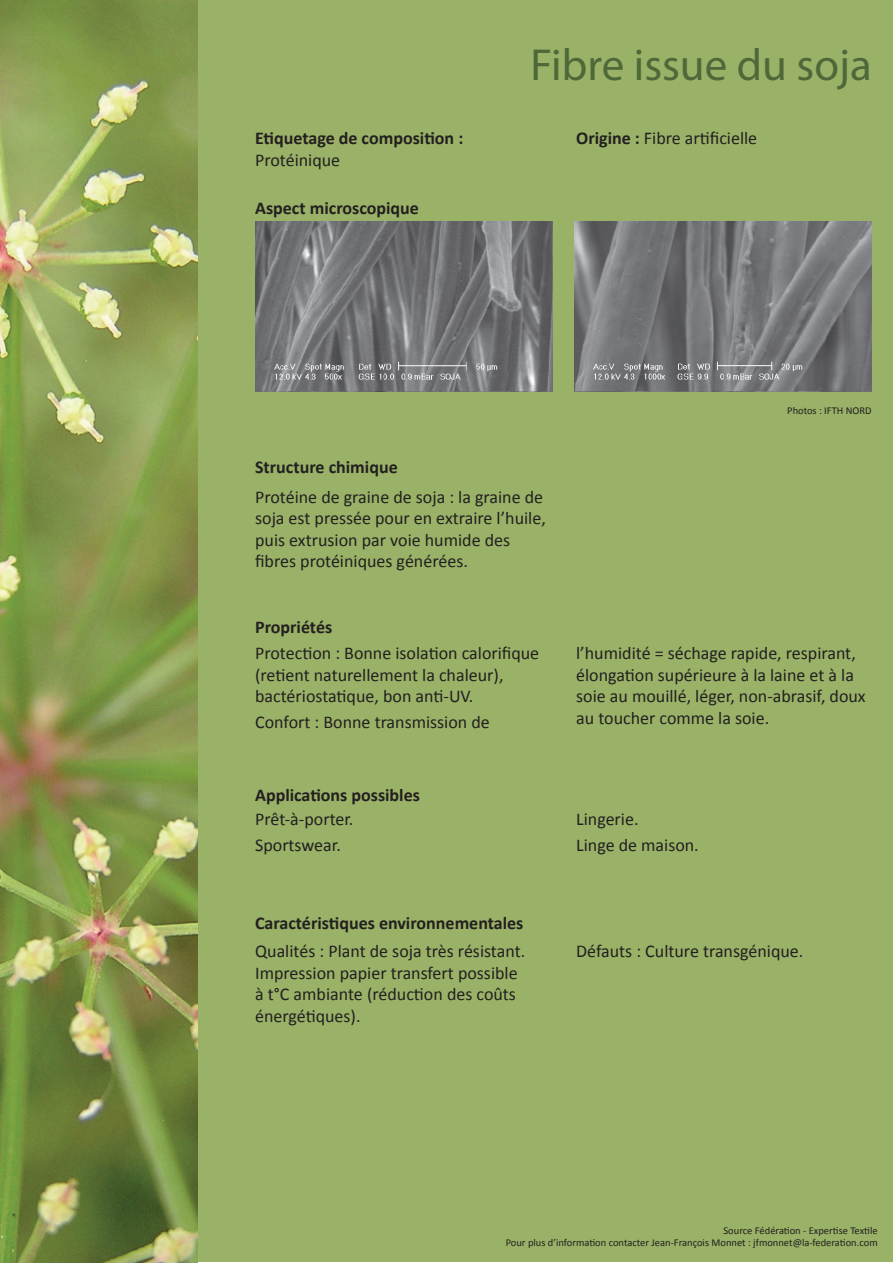
<style>
.page{position:relative;width:893px;height:1263px;background:#fff}
.page>*{position:absolute;margin:0;border:0;box-sizing:border-box;transform-origin:0 0}
.t1{font:45px "Myriad Pro";color:#4f6839}
.t2{font:18px/21.6px "Calibri";color:#231f20}
.t3{font:700 18px "Calibri";color:#231f20}
.t4{font:10.5px/12.6px "Calibri";color:#231f20;text-align:right}
.s1{font-weight:700}
</style>
<div class="page">
<div style="left:197px;top:0;width:696px;height:1261px;background:#99b267"></div>
<img style="left:255px;top:222px;width:298px;height:170px">
<img style="left:574px;top:222px;width:298px;height:170px">
<img style="left:0;top:0;width:198px;height:1263px">
<p class="t3" style="left:255px;top:127px;width:210px">Etiquetage de composition :</p>
<p class="t2" style="left:255px;top:148px;width:87px">Protéinique</p>
<p class="t3" style="left:255px;top:196px;width:165px">Aspect microscopique</p>
<h1 class="t1" style="left:531px;top:37px;width:343px">Fibre issue du soja</h1>
<p class="t2" style="left:576px;top:127px;width:183px"><span class="s1">Origine :</span> Fibre artificielle</p>
<p class="t4" style="left:787px;top:404px;width:86px">Photos : IFTH NORD</p>
<p class="t3" style="left:255px;top:455px;width:144px">Structure chimique</p>
<p class="t2" style="left:255px;top:485px;width:292px">Protéine de graine de soja : la graine de soja est pressée pour en extraire l’huile, puis extrusion par voie humide des fibres protéiniques générées.</p>
<p class="t3" style="left:255px;top:615px;width:79px">Propriétés</p>
<p class="t2" style="left:255px;top:641px;width:286px">Protection : Bonne isolation calorifique (retient naturellement la chaleur), bactériostatique, bon anti-UV.</p>
<p class="t2" style="left:255px;top:710px;width:236px">Confort : Bonne transmission de</p>
<p class="t3" style="left:255px;top:784px;width:166px">Applications possibles</p>
<p class="t2" style="left:576px;top:641px;width:291px">l’humidité = séchage rapide, respirant, élongation supérieure à la laine et à la soie au mouillé, léger, non-abrasif, doux au toucher comme la soie.</p>
<p class="t2" style="left:255px;top:805px;width:100px;line-height:25.8px">Prêt-à-porter.<br>Sportswear.</p>
<p class="t2" style="left:576px;top:805px;width:124px;line-height:25.8px">Lingerie.<br>Linge de maison.</p>
<p class="t3" style="left:255px;top:911px;width:270px">Caractéristiques environnementales</p>
<p class="t2" style="left:255px;top:939px;width:272px">Qualités : Plant de soja très résistant.<br>Impression papier transfert possible à t°C ambiante (réduction des coûts énergétiques).</p>
<p class="t2" style="left:576px;top:939px;width:229px">Défauts : Culture transgénique.</p>
<p class="t4" style="left:506px;top:1223px;width:374px">Source Fédération - Expertise Textile<br>Pour plus d’information contacter Jean-François Monnet : jfmonnet@la-federation.com</p>
</div>
